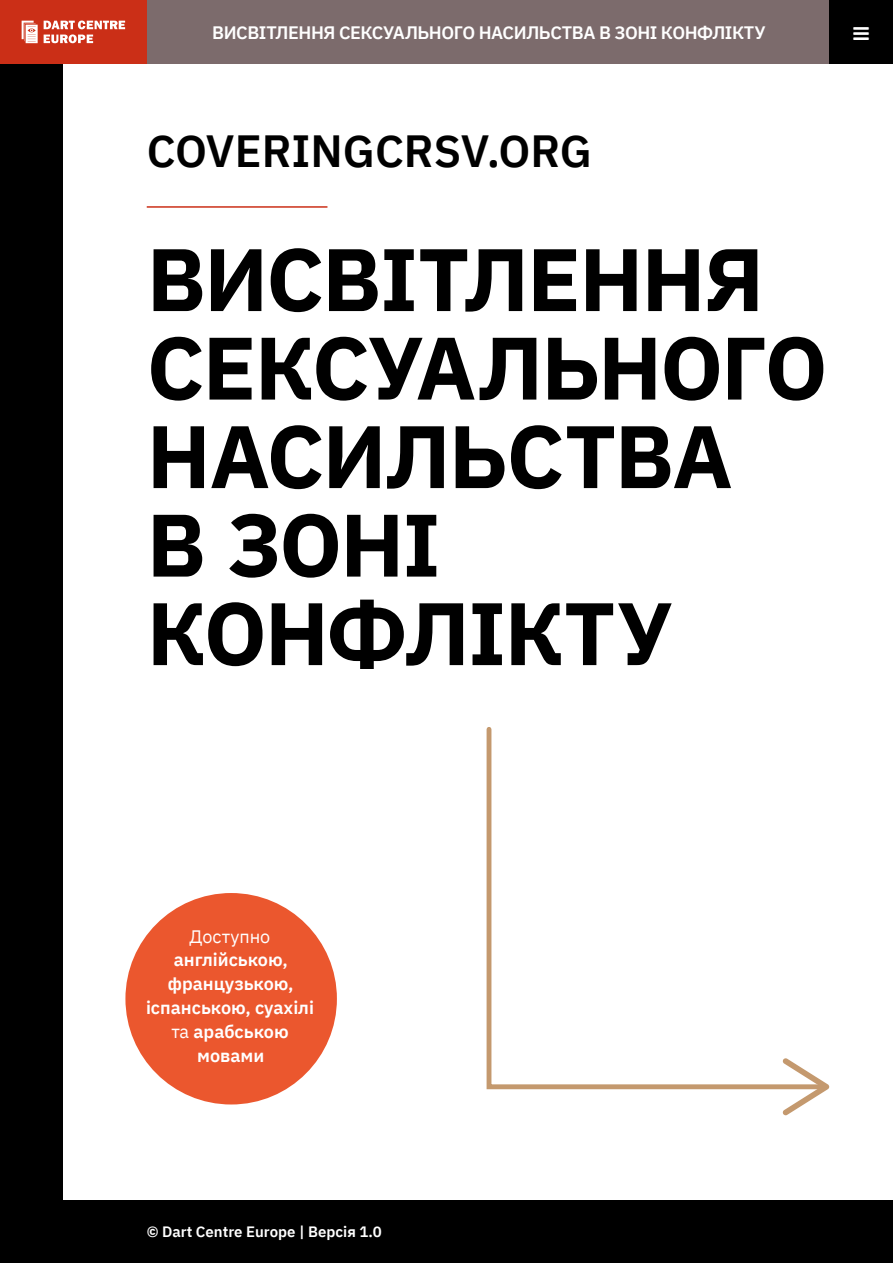
<style>
.page{position:relative;width:893px;height:1263px;background:#000}
.page>*{position:absolute;margin:0;border:0;box-sizing:border-box;transform-origin:0 0}
.t1{font:700 88.5px/88.5px "IBM Plex Sans";letter-spacing:-.02em;color:#000}
.t2{font:600 45px "IBM Plex Sans";color:#000}
.t3{font:600 18px/24px "IBM Plex Sans";letter-spacing:-.01em;color:#fff;text-align:center}
.t4{font:18px "IBM Plex Sans";color:#fff}
.t5{font:600 15px "IBM Plex Sans";color:#fff}
.s1{font-weight:400}
</style>
<div class="page">
<div style="left:64px;top:0;width:829px;height:1199px;background:#fff"></div>
<div style="left:125px;top:893px;width:212px;height:211px;background:#eb572e;border-radius:50%"></div>
<svg style="left:486px;top:727px;width:344px;height:363px"></svg>
<svg style="left:782px;top:1058px;width:47px;height:57px"></svg>
<hr style="left:147px;top:206px;width:180px;height:2px;background:#cb2f17">
<div style="left:0;top:0;width:893px;height:64px;background:#7c6b6c"></div>
<div style="left:0;top:0;width:147px;height:64px;background:#cb2f17"></div>
<svg style="left:44px;top:21px;width:81px;height:22px"></svg>
<svg style="left:22px;top:21px;width:16px;height:22px"></svg>
<div style="left:829px;top:0;width:64px;height:64px;background:#000"></div>
<p class="t3" style="left:212px;top:19px;width:555px">ВИСВІТЛЕННЯ СЕКСУАЛЬНОГО НАСИЛЬСТВА В ЗОНІ КОНФЛІКТУ</p>
<h2 class="t2" style="left:147px;top:116px;width:447px">COVERINGCRSV.ORG</h2>
<h1 class="t1" style="left:147px;top:228px;width:682px">ВИСВІТЛЕННЯ<br>СЕКСУАЛЬНОГО<br>НАСИЛЬСТВА<br>В ЗОНІ<br>КОНФЛІКТУ</h1>
<p class="t4" style="left:190px;top:922px;width:82px">Доступно</p>
<p class="t3" style="left:146px;top:946px;width:170px">англійською, французькою, іспанською, суахілі <span class="s1">та</span> арабською мовами</p>
<p class="t5" style="left:147px;top:1219px;width:237px">© Dart Centre Europe | Версія 1.0</p>
</div>
